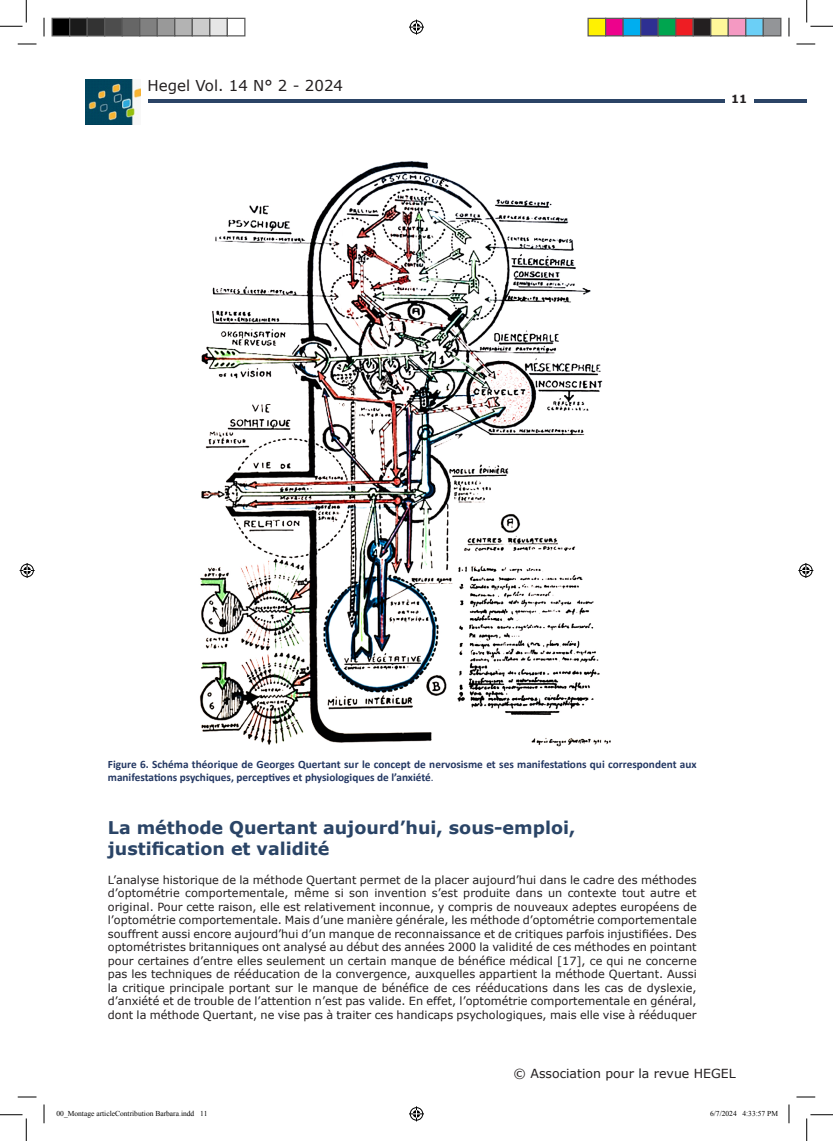
<style>
.page{position:relative;width:833px;height:1141px;background:#fff}
.page>*{position:absolute;margin:0;border:0;box-sizing:border-box;transform-origin:0 0}
._5_-_Titre_1_HEGEL{font:700 17.5px/21px "Verdana";color:#2a4466}
.t1{font:15px "Verdana";color:#231f20}
.t2{font:12.5px "Verdana";color:#231f20}
._5_-_Texte_normal_HE{font:11.25px/13.5px "Verdana";color:#231f20;text-align:justify}
._5_-_Texte_normal_HE-2{font:700 11.25px/13.5px "Calibri";color:#243863}
.t3{font:700 11.25px "Verdana";color:#231f20}
.t4{font:7.5px "Times New Roman";color:#000}
.s1{font-weight:400}
</style>
<div class="page">
<img style="left:85px;top:79px;width:55px;height:46px">
<hr style="left:148px;top:100px;width:658px;height:3px;background:#2b4466">
<div style="left:724px;top:95px;width:29px;height:18px;background:#fff"></div>
<img style="left:199px;top:161px;width:412px;height:586px">
<svg style="left:18px;top:43px;width:18px;height:2px"></svg>
<svg style="left:796px;top:43px;width:18px;height:2px"></svg>
<svg style="left:18px;top:1096px;width:18px;height:1px"></svg>
<svg style="left:796px;top:1096px;width:18px;height:1px"></svg>
<svg style="left:43px;top:18px;width:2px;height:18px"></svg>
<svg style="left:43px;top:1104px;width:2px;height:19px"></svg>
<svg style="left:788px;top:18px;width:1px;height:18px"></svg>
<svg style="left:788px;top:1104px;width:1px;height:19px"></svg>
<svg style="left:0;top:0;width:27px;height:27px"></svg>
<svg style="left:0;top:1114px;width:27px;height:26px"></svg>
<svg style="left:806px;top:0;width:26px;height:27px"></svg>
<svg style="left:806px;top:1114px;width:26px;height:26px"></svg>
<svg style="left:409px;top:20px;width:15px;height:15px"></svg>
<svg style="left:409px;top:1106px;width:15px;height:15px"></svg>
<svg style="left:20px;top:563px;width:15px;height:15px"></svg>
<svg style="left:798px;top:563px;width:14px;height:15px"></svg>
<div style="left:52px;top:18px;width:18px;height:18px;background:#000"></div>
<div style="left:51px;top:18px;width:19px;height:18px;border:1px solid #595959"></div>
<div style="left:70px;top:18px;width:17px;height:18px;background:#1a1a1a"></div>
<div style="left:69px;top:18px;width:19px;height:18px;border:1px solid #595959"></div>
<div style="left:87px;top:18px;width:18px;height:18px;background:#333"></div>
<div style="left:86px;top:18px;width:19px;height:18px;border:1px solid #595959"></div>
<div style="left:105px;top:18px;width:17px;height:18px;background:#4d4d4d"></div>
<div style="left:104px;top:18px;width:19px;height:18px;border:1px solid #595959"></div>
<div style="left:122px;top:18px;width:18px;height:18px;background:#666"></div>
<div style="left:121px;top:18px;width:19px;height:18px;border:1px solid #595959"></div>
<div style="left:140px;top:18px;width:17px;height:18px;background:#808080"></div>
<div style="left:139px;top:18px;width:19px;height:18px;border:1px solid #595959"></div>
<div style="left:157px;top:18px;width:18px;height:18px;background:#999"></div>
<div style="left:156px;top:18px;width:19px;height:18px;border:1px solid #595959"></div>
<div style="left:175px;top:18px;width:17px;height:18px;background:#b3b3b3"></div>
<div style="left:174px;top:18px;width:19px;height:18px;border:1px solid #595959"></div>
<div style="left:192px;top:18px;width:18px;height:18px;background:#ccc"></div>
<div style="left:191px;top:18px;width:19px;height:18px;border:1px solid #595959"></div>
<div style="left:210px;top:18px;width:17px;height:18px;background:#e6e6e6"></div>
<div style="left:209px;top:18px;width:19px;height:18px;border:1px solid #595959"></div>
<div style="left:226px;top:18px;width:19px;height:18px;border:1px solid #595959"></div>
<div style="left:587px;top:18px;width:18px;height:18px;background:#fff101"></div>
<div style="left:587px;top:18px;width:19px;height:18px;border:1px solid #595959"></div>
<div style="left:605px;top:18px;width:17px;height:18px;background:#ed028c"></div>
<div style="left:604px;top:18px;width:19px;height:18px;border:1px solid #595959"></div>
<div style="left:622px;top:18px;width:18px;height:18px;background:#00aeef"></div>
<div style="left:622px;top:18px;width:19px;height:18px;border:1px solid #595959"></div>
<div style="left:640px;top:18px;width:17px;height:18px;background:#2e3092"></div>
<div style="left:639px;top:18px;width:19px;height:18px;border:1px solid #595959"></div>
<div style="left:657px;top:18px;width:18px;height:18px;background:#00a54f"></div>
<div style="left:657px;top:18px;width:19px;height:18px;border:1px solid #595959"></div>
<div style="left:675px;top:18px;width:17px;height:18px;background:#ee1d23"></div>
<div style="left:674px;top:18px;width:19px;height:18px;border:1px solid #595959"></div>
<div style="left:692px;top:18px;width:18px;height:18px;background:#231f20"></div>
<div style="left:692px;top:18px;width:19px;height:18px;border:1px solid #595959"></div>
<div style="left:710px;top:18px;width:17px;height:18px;background:#fff79a"></div>
<div style="left:709px;top:18px;width:19px;height:18px;border:1px solid #595959"></div>
<div style="left:727px;top:18px;width:18px;height:18px;background:#f499c2"></div>
<div style="left:727px;top:18px;width:19px;height:18px;border:1px solid #595959"></div>
<div style="left:745px;top:18px;width:17px;height:18px;background:#6bcff6"></div>
<div style="left:744px;top:18px;width:19px;height:18px;border:1px solid #595959"></div>
<div style="left:762px;top:18px;width:18px;height:18px;background:#939598"></div>
<div style="left:762px;top:18px;width:19px;height:18px;border:1px solid #595959"></div>
<h2 class="t1" style="left:147px;top:75px;width:197px">Hegel Vol. 14 N° 2 - 2024</h2>
<p class="t3" style="left:730px;top:91px;width:17px">11</p>
<p class="_5_-_Texte_normal_HE-2" style="left:108px;top:757px;width:590px">Figure 6. Schéma théorique de Georges Quertant sur le concept de nervosisme et ses manifestations qui correspondent aux manifestations psychiques, perceptives et physiologiques de l’anxiété<span class="s1">.</span></p>
<p class="_5_-_Titre_1_HEGEL" style="left:108px;top:817px;width:468px">La méthode Quertant aujourd’hui, sous-emploi, justification et validité</p>
<p class="_5_-_Texte_normal_HE" style="left:108px;top:872px;width:590px">L’analyse historique de la méthode Quertant permet de la placer aujourd’hui dans le cadre des méthodes d’optométrie comportementale, même si son invention s’est produite dans un contexte tout autre et original. Pour cette raison, elle est relativement inconnue, y compris de nouveaux adeptes européens de l’optométrie comportementale. Mais d’une manière générale, les méthode d’optométrie comportementale souffrent aussi encore aujourd’hui d’un manque de reconnaissance et de critiques parfois injustifiées. Des optométristes britanniques ont analysé au début des années 2000 la validité de ces méthodes en pointant pour certaines d’entre elles seulement un certain manque de bénéfice médical [17], ce qui ne concerne pas les techniques de rééducation de la convergence, auxquelles appartient la méthode Quertant. Aussi la critique principale portant sur le manque de bénéfice de ces rééducations dans les cas de dyslexie, d’anxiété et de trouble de l’attention n’est pas valide. En effet, l’optométrie comportementale en général, dont la méthode Quertant, ne vise pas à traiter ces handicaps psychologiques, mais elle vise à rééduquer</p>
<p class="t2" style="left:513px;top:1064px;width:223px">© Association pour la revue HEGEL</p>
<p class="t4" style="left:56px;top:1108px;width:152px">00_Montage articleContribution Barbara.indd 11</p>
<p class="t4" style="left:709px;top:1108px;width:69px">6/7/2024 4:33:57 PM</p>
</div>
